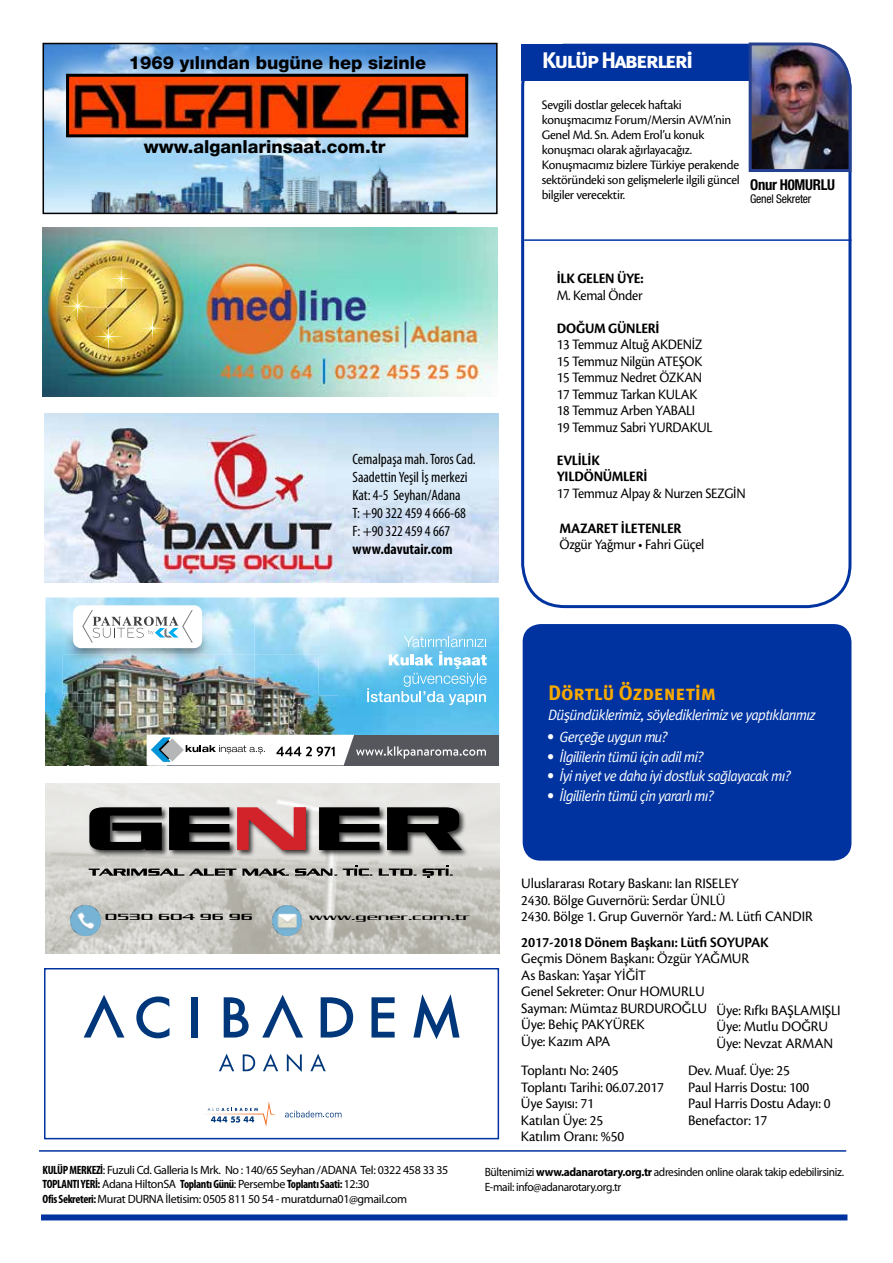
<style>
.page{position:relative;width:893px;height:1263px;background:#fff}
.page>*{position:absolute;margin:0;border:0;box-sizing:border-box;transform-origin:0 0}
.t1{font:114.3px "Kubra Bold";color:#000}
.t2{font:22.5px "Meta Plus Bold Caps Tr";letter-spacing:-.08em;color:#fff;scale:1.05 1}
.t3{font:21px "Meta Plus Bold Caps Tr";letter-spacing:-.01em;color:#f7a800}
.t4{font:800 18px "Helvetica Neue LT Pro";color:#000}
.t5{font:16.5px "Kubra medium";color:#000}
.t6{font:15px/16.5px "Cronos Pro";letter-spacing:-.01em;color:#000}
.t7{font:15px "Meta Italic Tr";letter-spacing:-.04em;color:#fff;scale:.95 1}
.t8{font:15px/16.5px "Cronos Pro";letter-spacing:-.01em;color:#000;scale:.94 1}
.t9{font:condensed 15px/18px "Myriad Pro";color:#000}
.t10{font:700 15px/16.5px "Cronos Pro";letter-spacing:-.02em;color:#000;scale:.94 1}
.t11{font:600 15px "Cronos Pro";letter-spacing:-.01em;color:#000}
.t12{font:15px "Cronos Pro";letter-spacing:-.01em;color:#000;scale:.95 1}
.t13{font:700 15px "Cronos Pro";letter-spacing:-.02em;color:#000;scale:.95 1}
.t14{font:700 condensed 15px "Myriad Pro";color:#000}
.t15{font:700 condensed 15px "Helvetica Neue LT Pro";letter-spacing:-.02em;color:#000}
.t16{font:13.5px/15px "Cronos Pro";letter-spacing:-.02em;color:#000}
.t17{font:12px/14.4px "Myriad Pro";letter-spacing:-.03em;color:#000}
.t18{font:12px/14.4px "Myriad Pro";letter-spacing:-.03em;color:#000;scale:.95 1}
.t19{font:condensed 12px "Helvetica Neue LT Pro";letter-spacing:-.02em;color:#000}
.s1{color:#d2232a}
.s2{font-weight:700;font-stretch:condensed}
.s3{font-weight:700}
</style>
<div class="page">
<div style="left:41px;top:1214px;width:806px;height:6px;background:#0033a0"></div>
<div style="left:523px;top:624px;width:328px;height:237px;background:#0033a0;border-radius:18px"></div>
<hr style="left:39px;top:1150px;width:807px;height:2px;background:#0033a0">
<div style="left:521px;top:44px;width:330px;height:564px;border:3px solid #0033a0;border-radius:43px"></div>
<hr style="left:524px;top:239px;width:327px;height:2px;background:#0033a0">
<div style="left:521px;top:44px;width:270px;height:36px;background:#0033a0"></div>
<img style="left:747px;top:42px;width:105px;height:132px">
<img style="left:43px;top:227px;width:455px;height:170px">
<img style="left:109px;top:266px;width:25px;height:25px">
<img style="left:140px;top:316px;width:25px;height:25px">
<img style="left:63px;top:291px;width:30px;height:30px">
<img style="left:93px;top:322px;width:30px;height:30px">
<img style="left:255px;top:597px;width:244px;height:138px">
<img style="left:94px;top:655px;width:225px;height:77px">
<img style="left:319px;top:695px;width:19px;height:37px">
<img style="left:301px;top:695px;width:18px;height:17px">
<svg style="left:290px;top:704px;width:11px;height:8px"></svg>
<svg style="left:319px;top:704px;width:2px;height:8px"></svg>
<img style="left:288px;top:712px;width:2px;height:20px">
<img style="left:319px;top:712px;width:17px;height:20px">
<img style="left:290px;top:712px;width:29px;height:20px">
<img style="left:46px;top:694px;width:48px;height:71px">
<img style="left:63px;top:711px;width:7px;height:15px">
<img style="left:91px;top:732px;width:56px;height:33px">
<img style="left:63px;top:726px;width:21px;height:39px">
<img style="left:63px;top:736px;width:3px;height:29px">
<div style="left:167px;top:735px;width:332px;height:30px;background:#55575d"></div>
<svg style="left:147px;top:732px;width:339px;height:33px"></svg>
<svg style="left:367px;top:636px;width:120px;height:69px;background:#87d0f1"></svg>
<img style="left:46px;top:597px;width:209px;height:97px">
<img style="left:63px;top:655px;width:192px;height:51px">
<div style="left:73px;top:605px;width:129px;height:43px;background:#fff;border-radius:8px"></div>
<svg style="left:82px;top:610px;width:111px;height:33px"></svg>
<img style="left:45px;top:413px;width:453px;height:170px">
<svg style="left:205px;top:1101px;width:71px;height:26px"></svg>
<svg style="left:285px;top:1111px;width:56px;height:6px"></svg>
<svg style="left:219px;top:1054px;width:15px;height:17px"></svg>
<svg style="left:243px;top:1054px;width:12px;height:17px"></svg>
<svg style="left:263px;top:1054px;width:15px;height:17px"></svg>
<svg style="left:287px;top:1054px;width:15px;height:18px"></svg>
<svg style="left:310px;top:1054px;width:16px;height:17px"></svg>
<svg style="left:262px;top:995px;width:41px;height:42px"></svg>
<svg style="left:84px;top:995px;width:40px;height:42px"></svg>
<svg style="left:136px;top:996px;width:34px;height:42px"></svg>
<div style="left:191px;top:997px;width:7px;height:40px;background:#00377b"></div>
<svg style="left:371px;top:997px;width:24px;height:40px"></svg>
<svg style="left:413px;top:994px;width:46px;height:45px"></svg>
<svg style="left:321px;top:997px;width:32px;height:40px"></svg>
<svg style="left:224px;top:997px;width:25px;height:40px"></svg>
<div style="left:44px;top:968px;width:455px;height:171px;border:2px solid #0033a0"></div>
<img style="left:46px;top:46px;width:449px;height:165px">
<svg style="left:46px;top:50px;width:446px;height:111px;background:#7baee2"></svg>
<img style="left:70px;top:78px;width:394px;height:54px">
<div style="left:66px;top:74px;width:402px;height:63px;border:3px solid #000"></div>
<img style="left:46px;top:132px;width:421px;height:79px">
<div style="left:43px;top:43px;width:455px;height:171px;border:2px solid #000"></div>
<img style="left:46px;top:783px;width:454px;height:171px">
<div style="left:88px;top:805px;width:381px;height:52px;background:#000;opacity:.75"></div>
<svg style="left:89px;top:865px;width:364px;height:13px;background:#969692"></svg>
<img style="left:272px;top:906px;width:30px;height:30px">
<img style="left:71px;top:906px;width:30px;height:30px">
<p class="t4" style="left:129px;top:52px;width:299px">1969 yılından bugüne hep sizinle</p>
<p class="t4" style="left:144px;top:136px;width:243px">www.alganlarinsaat.com.tr</p>
<p class="t9" style="left:352px;top:450px;width:125px">Cemalpaşa mah. Toros Cad.<br>Saadettin Yeşil İş merkezi<br>Kat: 4-5 Seyhan/Adana<br>T: +90 322 459 4 666-68<br>F: +90 322 459 4 667</p>
<p class="t14" style="left:352px;top:541px;width:102px">www.davutair.com</p>
<h2 class="t2" style="left:542px;top:47px;width:146px">Kulüp Haberleri</h2>
<p class="t16" style="left:542px;top:97px;width:199px">Sevgili dostlar gelecek haftaki konuşmacımız Forum/Mersin AVM’nin Genel Md. Sn. Adem Erol’u konuk konuşmacı olarak ağırlayacağız.<br>Konuşmacımız bizlere Türkiye perakende sektöründeki son gelişmelerle ilgili güncel bilgiler verecektir.</p>
<p class="t15" style="left:750px;top:175px;width:86px">Onur H0MURLU</p>
<p class="t19" style="left:750px;top:192px;width:63px">Genel Sekreter</p>
<p class="t10" style="left:557px;top:271px;width:94px">İLK GELEN ÜYE:</p>
<p class="t8" style="left:557px;top:287px;width:93px">M. Kemal Önder</p>
<p class="t10" style="left:557px;top:320px;width:111px">DOĞUM GÜNLERİ</p>
<p class="t8" style="left:557px;top:337px;width:167px">13 Temmuz Altuğ AKDENİZ<br>15 Temmuz Nilgün ATEŞOK<br>15 Temmuz Nedret ÖZKAN<br>17 Temmuz Tarkan KULAK<br>18 Temmuz Arben YABALI<br>19 Temmuz Sabri YURDAKUL</p>
<p class="t10" style="left:557px;top:452px;width:98px">EVLİLİK<br>YILDÖNÜMLERİ</p>
<p class="t8" style="left:557px;top:485px;width:202px">17 Temmuz Alpay &amp; Nurzen SEZGİN</p>
<p class="t13" style="left:559px;top:519px;width:130px">MAZARET İLETENLER</p>
<p class="t12" style="left:559px;top:536px;width:154px">Özgür Yağmur • Fahri Güçel</p>
<h1 class="t1" style="left:84px;top:769px;width:380px">GE<span class="s1">N</span>ER</h1>
<p class="t5" style="left:105px;top:908px;width:149px">0530 604 96 96</p>
<p class="t5" style="left:309px;top:908px;width:163px">www.gener.com.tr</p>
<h3 class="t3" style="left:548px;top:681px;width:170px">Dörtlü Özdenetim</h3>
<p class="t7" style="left:548px;top:706px;width:283px">Düşündüklerimiz, söylediklerimiz ve yaptıklarımız</p>
<p class="t7" style="left:547px;top:728px;width:127px">• Gerçeğe uygun mu?</p>
<p class="t7" style="left:547px;top:748px;width:165px">• İlgililerin tümü için adil mi?</p>
<p class="t7" style="left:547px;top:767px;width:257px">• İyi niyet ve daha iyi dostluk sağlayacak mı?</p>
<p class="t7" style="left:547px;top:787px;width:176px">• İlgililerin tümü çin yararlı mı?</p>
<p class="t6" style="left:521px;top:875px;width:293px">Uluslararası Rotary Baskanı: Ian RISELEY<br>2430. Bölge Guvernörü: Serdar ÜNLÜ<br>2430. Bölge 1. Grup Guvernör Yard.: M. Lütfi CANDIR</p>
<p class="t11" style="left:521px;top:934px;width:249px">2017-2018 Dönem Başkanı: Lütfi SOYUPAK</p>
<p class="t6" style="left:521px;top:950px;width:230px">Geçmis Dönem Başkanı: Özgür YAĞMUR<br>As Baskan: Yaşar YİĞİT<br>Genel Sekreter: Onur HOMURLU<br>Sayman: Mümtaz BURDUROĞLU<br>Üye: Behiç PAKYÜREK<br>Üye: Kazım APA</p>
<p class="t6" style="left:717px;top:1002px;width:126px">Üye: Rıfkı BAŞLAMIŞLI<br>Üye: Mutlu DOĞRU<br>Üye: Nevzat ARMAN</p>
<p class="t6" style="left:521px;top:1062px;width:145px">Toplantı No: 2405<br>Toplantı Tarihi: 06.07.2017<br>Üye Sayısı: 71<br>Katılan Üye: 25<br>Katılım Oranı: %50</p>
<p class="t6" style="left:688px;top:1062px;width:144px">Dev. Muaf. Üye: 25<br>Paul Harris Dostu: 100<br>Paul Harris Dostu Adayı: 0<br>Benefactor: 17</p>
<p class="t17" style="left:43px;top:1162px;width:407px"><span class="s2">KULÜP MERKEZİ</span>: Fuzuli Cd. Galleria Is Mrk. No : 140/65 Seyhan /ADANA Tel: 0322 458 33 35<br><span class="s2">TOPLANTI YERİ:</span> Adana HiltonSA <span class="s2">Toplantı Günü</span>: Persembe <span class="s2">Toplantı Saati:</span> 12:30<br><span class="s2">Ofis Sekreteri:</span> Murat DURNA İletisim: 0505 811 50 54 - muratdurna01@gmail.com</p>
<p class="t18" style="left:485px;top:1165px;width:380px">Bültenimizi <span class="s3">www.adanarotary.org.tr</span> adresinden online olarak takip edebilirsiniz.<br>E-mail: info@adanarotary.org.tr</p>
</div>
